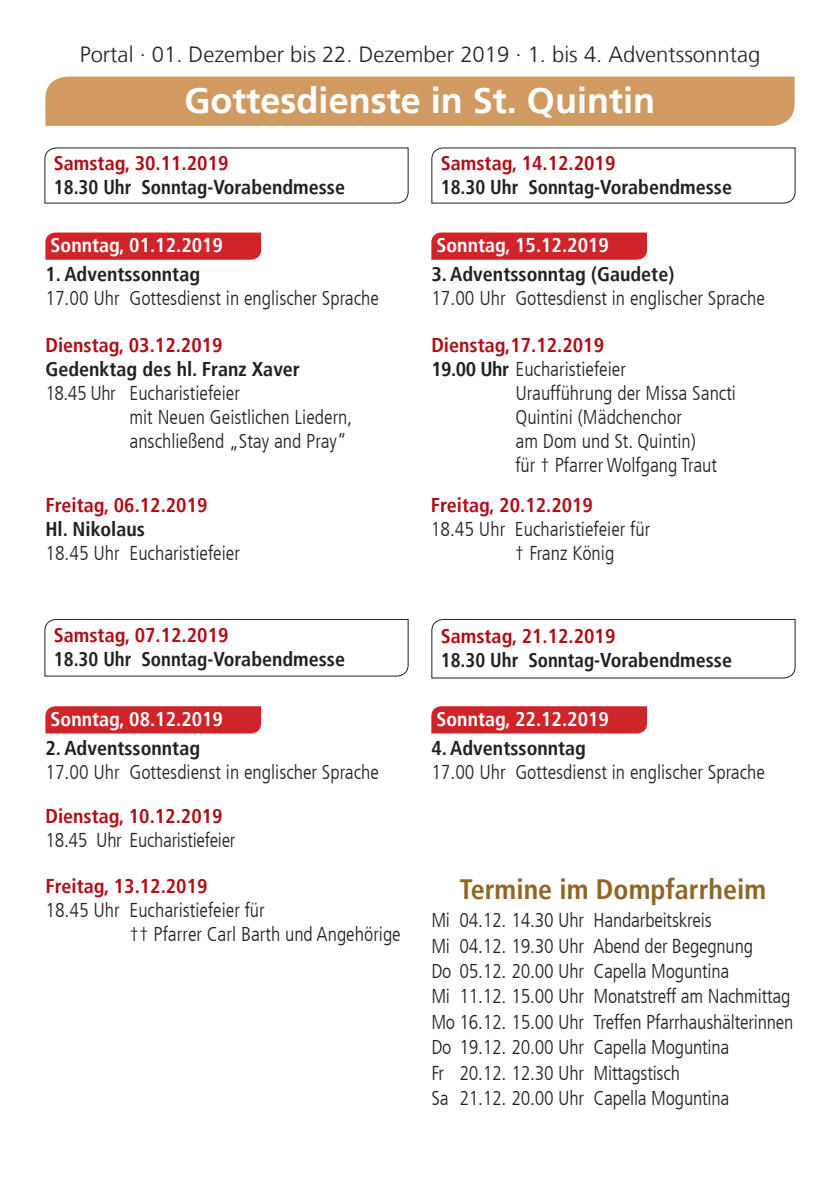
<style>
.page{position:relative;width:840px;height:1191px;background:#fff}
.page>*{position:absolute;margin:0;border:0;box-sizing:border-box;transform-origin:0 0}
.t1{font:700 36px "Frutiger LT";color:#fff}
.t2{font:700 condensed 28px "Frutiger LT";color:#916625}
.t3{font:300 22px "Frutiger LT";color:#231f20}
.t4{font:300 condensed 20px/25.4px "Frutiger LT";color:#231f20}
.t5{font:700 condensed 20px "Frutiger LT";color:#b00d15}
.t6{font:700 condensed 20px "Frutiger LT";color:#231f20;scale:.95 1}
.t7{font:700 condensed 20px "Frutiger LT";color:#231f20}
.t8{font:700 condensed 20px "Frutiger LT";color:#fff}
.s1{font-weight:700}
</style>
<div class="page">
<div style="left:45px;top:77px;width:749px;height:49px;background:#cf9b62"></div>
<svg style="left:431px;top:147px;width:364px;height:57px"></svg>
<svg style="left:431px;top:232px;width:215px;height:28px;background:#d22a31"></svg>
<svg style="left:431px;top:618px;width:364px;height:61px"></svg>
<div style="left:431px;top:706px;width:215px;height:27px;background:#d1232a"></div>
<svg style="left:45px;top:232px;width:216px;height:28px;background:#d22a31"></svg>
<svg style="left:44px;top:147px;width:365px;height:57px"></svg>
<div style="left:45px;top:706px;width:216px;height:27px;background:#d1232a"></div>
<svg style="left:44px;top:618px;width:365px;height:59px"></svg>
<p class="t3" style="left:80px;top:42px;width:681px">Portal · 01. Dezember bis 22. Dezember 2019 · 1. bis 4. Adventssonntag</p>
<h1 class="t1" style="left:184px;top:80px;width:472px">Gottesdienste in St. Quintin</h1>
<p class="t5" style="left:54px;top:151px;width:176px">Samstag, 30.11.2019</p>
<p class="t6" style="left:54px;top:175px;width:308px">18.30 Uhr Sonntag-Vorabendmesse</p>
<p class="t8" style="left:51px;top:233px;width:174px">Sonntag, 01.12.2019</p>
<p class="t7" style="left:45px;top:263px;width:156px">1. Adventssonntag</p>
<p class="t4" style="left:45px;top:286px;width:335px">17.00 Uhr Gottesdienst in englischer Sprache</p>
<p class="t5" style="left:45px;top:333px;width:178px">Dienstag, 03.12.2019</p>
<p class="t7" style="left:45px;top:357px;width:256px">Gedenktag des hl. Franz Xaver</p>
<p class="t4" style="left:129px;top:381px;width:224px;line-height:24px;text-indent:-84px">18.45 Uhr Eucharistiefeier<br>mit Neuen Geistlichen Liedern, anschließend „Stay and Pray“</p>
<p class="t5" style="left:45px;top:493px;width:163px">Freitag, 06.12.2019</p>
<p class="t7" style="left:45px;top:517px;width:101px">Hl. Nikolaus</p>
<p class="t4" style="left:45px;top:540px;width:196px">18.45 Uhr Eucharistiefeier</p>
<p class="t5" style="left:54px;top:623px;width:176px">Samstag, 07.12.2019</p>
<p class="t6" style="left:54px;top:647px;width:308px">18.30 Uhr Sonntag-Vorabendmesse</p>
<p class="t8" style="left:51px;top:706px;width:174px">Sonntag, 08.12.2019</p>
<p class="t7" style="left:45px;top:736px;width:156px">2. Adventssonntag</p>
<p class="t4" style="left:45px;top:760px;width:335px">17.00 Uhr Gottesdienst in englischer Sprache</p>
<p class="t5" style="left:45px;top:804px;width:179px">Dienstag, 10.12.2019</p>
<p class="t4" style="left:45px;top:827px;width:191px">18.45 Uhr Eucharistiefeier</p>
<p class="t5" style="left:45px;top:874px;width:163px">Freitag, 13.12.2019</p>
<p class="t4" style="left:129px;top:898px;width:273px;line-height:24px;text-indent:-84px">18.45 Uhr Eucharistiefeier für<br>†† Pfarrer Carl Barth und Angehörige</p>
<p class="t5" style="left:440px;top:151px;width:176px">Samstag, 14.12.2019</p>
<p class="t6" style="left:440px;top:175px;width:308px">18.30 Uhr Sonntag-Vorabendmesse</p>
<p class="t8" style="left:436px;top:233px;width:174px">Sonntag, 15.12.2019</p>
<p class="t7" style="left:431px;top:263px;width:244px">3. Adventssonntag (Gaudete)</p>
<p class="t4" style="left:431px;top:286px;width:335px">17.00 Uhr Gottesdienst in englischer Sprache</p>
<p class="t5" style="left:431px;top:333px;width:174px">Dienstag,17.12.2019</p>
<p class="t4" style="left:431px;top:356px;width:196px"><span class="s1">19.00 Uhr</span> Eucharistiefeier</p>
<p class="t4" style="left:515px;top:380px;width:222px">Uraufführung der Missa Sancti</p>
<p class="t4" style="left:515px;top:404px;width:168px">Quintini (Mädchenchor</p>
<p class="t4" style="left:515px;top:428px;width:182px">am Dom und St. Quintin)</p>
<p class="t4" style="left:515px;top:452px;width:203px">für † Pfarrer Wolfgang Traut</p>
<p class="t5" style="left:430px;top:493px;width:163px">Freitag, 20.12.2019</p>
<p class="t4" style="left:514px;top:517px;width:137px;line-height:24px;text-indent:-84px">18.45 Uhr Eucharistiefeier für † Franz König</p>
<p class="t5" style="left:440px;top:624px;width:176px">Samstag, 21.12.2019</p>
<p class="t6" style="left:440px;top:648px;width:308px">18.30 Uhr Sonntag-Vorabendmesse</p>
<p class="t8" style="left:436px;top:706px;width:174px">Sonntag, 22.12.2019</p>
<p class="t7" style="left:431px;top:736px;width:156px">4. Adventssonntag</p>
<p class="t4" style="left:431px;top:760px;width:335px">17.00 Uhr Gottesdienst in englischer Sprache</p>
<h2 class="t2" style="left:459px;top:872px;width:308px">Termine im Dompfarrheim</h2>
<p class="t4" style="left:431px;top:907px;width:363px">Mi 04.12. 14.30 Uhr Handarbeitskreis<br>Mi 04.12. 19.30 Uhr Abend der Begegnung<br>Do 05.12. 20.00 Uhr Capella Moguntina<br>Mi 11.12. 15.00 Uhr Monatstreff am Nachmittag Mo 16.12. 15.00 Uhr Treffen Pfarrhaushälterinnen Do 19.12. 20.00 Uhr Capella Moguntina<br>Fr 20.12. 12.30 Uhr Mittagstisch<br>Sa 21.12. 20.00 Uhr Capella Moguntina</p>
</div>
